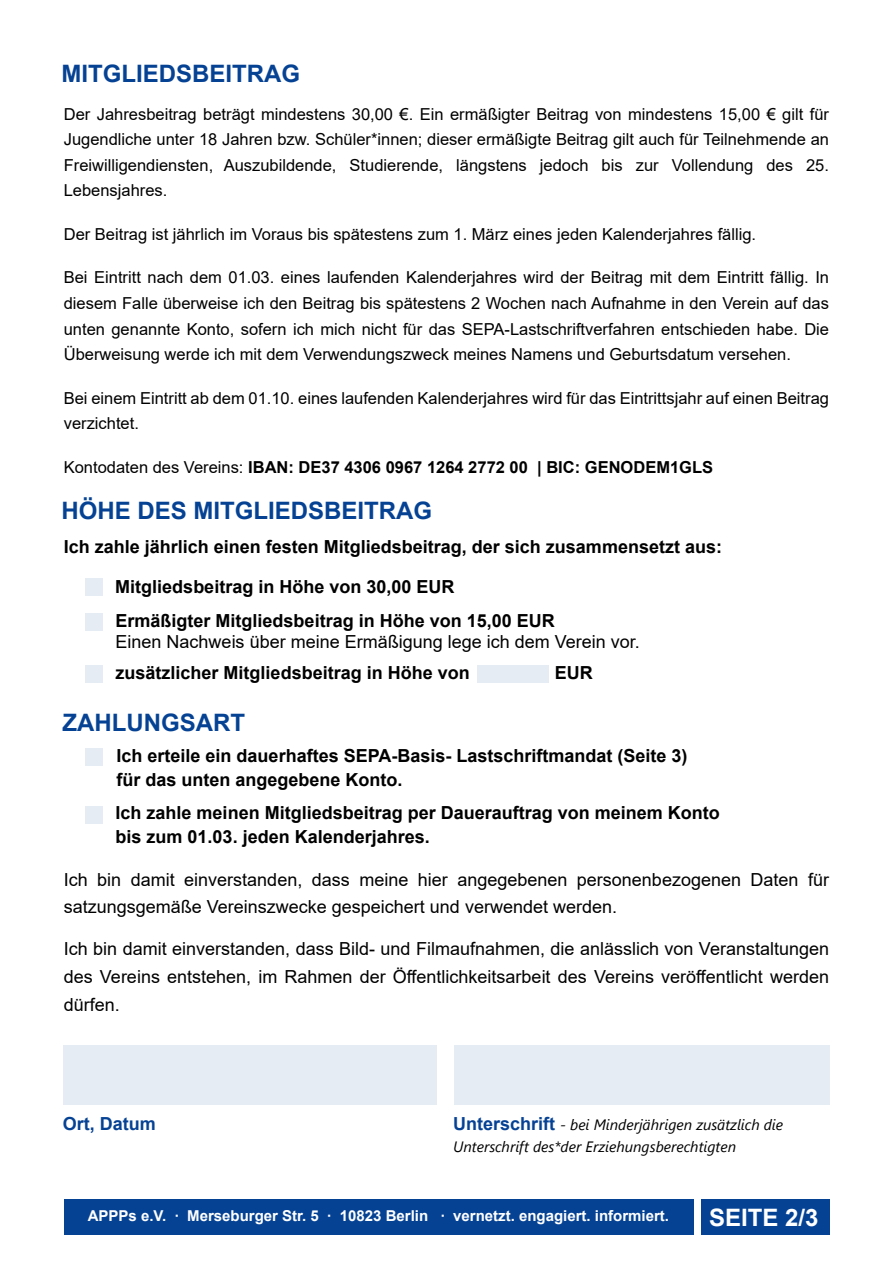
<style>
.page{position:relative;width:893px;height:1263px;background:#fff}
.page>*{position:absolute;margin:0;border:0;box-sizing:border-box;transform-origin:0 0}
.t1{font:700 24px "Arial";color:#054294}
.t2{font:700 24px "Arial";color:#fff}
.t3{font:700 18px/24px "Arial";color:#000}
.t4{font:18px/27.9px "Arial";color:#000}
.t5{font:700 18px "Arial";color:#054294}
.t6{font:16.5px/25.5px "Arial";color:#000;text-align:justify}
.t7{font:700 16.5px "Arial";color:#000}
.t8{font:italic 15px/22.5px "Segoe UI";color:#000}
.t9{font:700 15px "Arial";color:#fff}
.s1{font-weight:400}
.s2{font-family:"Arial";font-weight:700;font-style:normal;font-size:18px;color:#054294}
</style>
<div class="page">
<div style="left:85px;top:748px;width:17px;height:17px;background:#e6ecf4"></div>
<div style="left:85px;top:806px;width:17px;height:17px;background:#e6ecf4"></div>
<div style="left:85px;top:579px;width:17px;height:17px;background:#e6ecf4"></div>
<div style="left:85px;top:614px;width:17px;height:17px;background:#e6ecf4"></div>
<div style="left:85px;top:666px;width:17px;height:17px;background:#e6ecf4"></div>
<div style="left:478px;top:665px;width:71px;height:17px;background:#e6ecf4"></div>
<div style="left:64px;top:1045px;width:373px;height:60px;background:#e6ecf4"></div>
<div style="left:454px;top:1045px;width:375px;height:60px;background:#e6ecf4"></div>
<div style="left:64px;top:1199px;width:630px;height:36px;background:#054294"></div>
<div style="left:701px;top:1199px;width:128px;height:36px;background:#054294"></div>
<h1 class="t1" style="left:61px;top:65px;width:240px">MITGLIEDSBEITRAG</h1>
<p class="t6" style="left:64px;top:103px;width:767px">Der Jahresbeitrag beträgt mindestens 30,00 €. Ein ermäßigter Beitrag von mindestens 15,00 € gilt für Jugendliche unter 18 Jahren bzw. Schüler*innen; dieser ermäßigte Beitrag gilt auch für Teilnehmende an Freiwilligendiensten, Auszubildende, Studierende, längstens jedoch bis zur Vollendung des 25.<br>Lebensjahres.</p>
<p class="t6" style="left:64px;top:223px;width:694px">Der Beitrag ist jährlich im Voraus bis spätestens zum 1. März eines jeden Kalenderjahres fällig.</p>
<p class="t6" style="left:64px;top:266px;width:767px">Bei Eintritt nach dem 01.03. eines laufenden Kalenderjahres wird der Beitrag mit dem Eintritt fällig. In diesem Falle überweise ich den Beitrag bis spätestens 2 Wochen nach Aufnahme in den Verein auf das unten genannte Konto, sofern ich mich nicht für das SEPA-Lastschriftverfahren entschieden habe. Die Überweisung werde ich mit dem Verwendungszweck meines Namens und Geburtsdatum versehen.</p>
<p class="t6" style="left:64px;top:387px;width:767px">Bei einem Eintritt ab dem 01.10. eines laufenden Kalenderjahres wird für das Eintrittsjahr auf einen Beitrag verzichtet.</p>
<p class="t7" style="left:64px;top:461px;width:651px"><span class="s1">Kontodaten des Vereins:</span> IBAN: DE37 4306 0967 1264 2772 00 | BIC: GENODEM1GLS</p>
<h1 class="t1" style="left:61px;top:501px;width:372px">HÖHE DES MITGLIEDSBEITRAG</h1>
<p class="t3" style="left:64px;top:536px;width:660px">Ich zahle jährlich einen festen Mitgliedsbeitrag, der sich zusammensetzt aus:</p>
<p class="t3" style="left:115px;top:571px;width:441px;line-height:34px">Mitgliedsbeitrag in Höhe von 30,00 EUR<br>Ermäßigter Mitgliedsbeitrag in Höhe von 15,00 EUR</p>
<p class="t4" style="left:116px;top:629px;width:526px">Einen Nachweis über meine Ermäßigung lege ich dem Verein vor.</p>
<p class="t3" style="left:116px;top:662px;width:356px">zusätzlicher Mitgliedsbeitrag in Höhe von</p>
<p class="t3" style="left:555px;top:662px;width:39px">EUR</p>
<h1 class="t1" style="left:63px;top:713px;width:184px">ZAHLUNGSART</h1>
<p class="t3" style="left:117px;top:745px;width:572px">Ich erteile ein dauerhaftes SEPA-Basis- Lastschriftmandat (Seite 3) für das unten angegebene Konto.</p>
<p class="t3" style="left:116px;top:803px;width:606px">Ich zahle meinen Mitgliedsbeitrag per Dauerauftrag von meinem Konto bis zum 01.03. jeden Kalenderjahres.</p>
<p class="t4" style="left:64px;top:867px;width:767px">Ich bin damit einverstanden, dass meine hier angegebenen personenbezogenen Daten für satzungsgemäße Vereinszwecke gespeichert und verwendet werden.</p>
<p class="t4" style="left:64px;top:937px;width:767px;text-align:justify">Ich bin damit einverstanden, dass Bild- und Filmaufnahmen, die anlässlich von Veranstaltungen des Vereins entstehen, im Rahmen der Öffentlichkeitsarbeit des Vereins veröffentlicht werden dürfen.</p>
<p class="t5" style="left:63px;top:1116px;width:95px">Ort, Datum</p>
<p class="t8" style="left:453px;top:1114px;width:332px"><span class="s2">Unterschrift</span> - bei Minderjährigen zusätzlich die<br>Unterschrift des*der Erziehungsberechtigten</p>
<p class="t9" style="left:88px;top:1210px;width:583px">APPPs e.V. ∙ Merseburger Str. 5 ∙ 10823 Berlin ∙ vernetzt. engagiert. informiert.</p>
<h1 class="t2" style="left:709px;top:1208px;width:111px">SEITE 2/3</h1>
</div>
